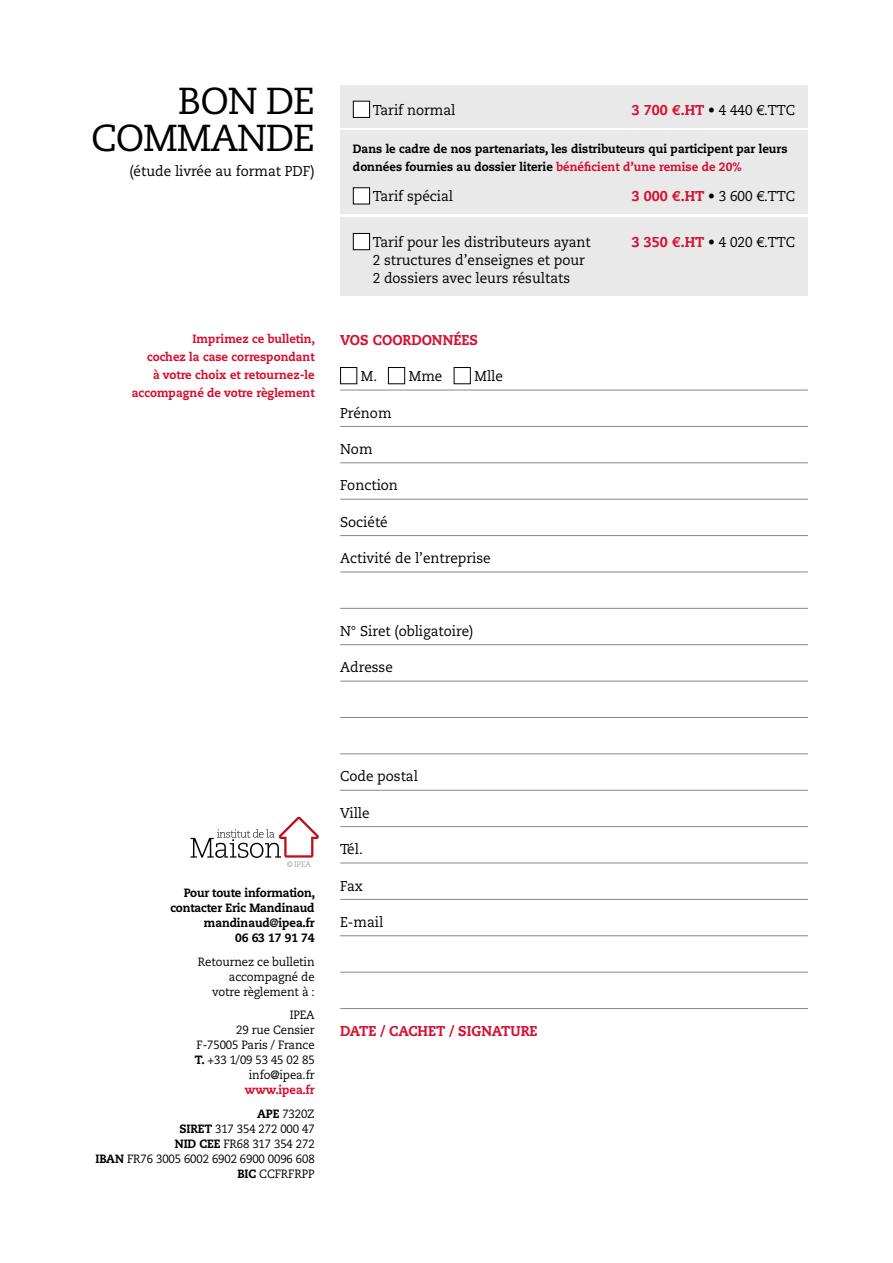
<style>
.page{position:relative;width:893px;height:1263px;background:#fff}
.page>*{position:absolute;margin:0;border:0;box-sizing:border-box;transform-origin:0 0}
.t1{font:37.5px/37.5px "Caecilia LT Pro 55 Roman";letter-spacing:-.03em;color:#000;text-align:right}
.t2{font:14.25px/18px "Caecilia LT Pro 55 Roman";color:#000;scale:.95 1}
.t3{font:800 14.25px "Caecilia LT Pro 85";color:#d51130;scale:.95 1}
.t4{font:12px/15px "Caecilia LT Pro 55 Roman";letter-spacing:-.01em;color:#000;text-align:right;scale:.95 1}
.t5{font:800 12px/15px "Caecilia LT Pro 85";color:#000;text-align:right;scale:.95 1}
.t6{font:800 12px/18px "Caecilia LT Pro 85";color:#d51130;text-align:right;scale:.95 1}
.s1{font-family:"Caecilia LT Pro 85";font-weight:800;color:#d51130}
.s2{color:#d51130}
.s3{font-family:"Caecilia LT Pro 85";font-weight:800}
</style>
<div class="page">
<hr style="left:340px;top:390px;width:468px;height:1px;background:#878787">
<hr style="left:340px;top:426px;width:468px;height:1px;background:#878787">
<hr style="left:340px;top:462px;width:468px;height:1px;background:#878787">
<hr style="left:340px;top:499px;width:468px;height:1px;background:#878787">
<hr style="left:340px;top:535px;width:468px;height:1px;background:#878787">
<hr style="left:340px;top:572px;width:468px;height:1px;background:#878787">
<hr style="left:340px;top:608px;width:468px;height:1px;background:#878787">
<hr style="left:340px;top:644px;width:468px;height:1px;background:#878787">
<hr style="left:340px;top:681px;width:468px;height:1px;background:#878787">
<hr style="left:340px;top:717px;width:468px;height:1px;background:#878787">
<hr style="left:340px;top:753px;width:468px;height:1px;background:#878787">
<hr style="left:340px;top:790px;width:468px;height:1px;background:#878787">
<hr style="left:340px;top:826px;width:468px;height:1px;background:#878787">
<hr style="left:340px;top:863px;width:468px;height:1px;background:#878787">
<hr style="left:340px;top:899px;width:468px;height:1px;background:#878787">
<hr style="left:340px;top:935px;width:468px;height:1px;background:#878787">
<hr style="left:340px;top:972px;width:468px;height:1px;background:#878787">
<hr style="left:340px;top:1008px;width:468px;height:1px;background:#878787">
<div style="left:340px;top:367px;width:17px;height:17px;border:1px solid #000"></div>
<div style="left:388px;top:367px;width:17px;height:17px;border:1px solid #000"></div>
<div style="left:454px;top:367px;width:17px;height:17px;border:1px solid #000"></div>
<div style="left:340px;top:85px;width:468px;height:43px;background:#e9e9e9"></div>
<div style="left:353px;top:101px;width:17px;height:16px;background:#fff"></div>
<div style="left:353px;top:101px;width:17px;height:17px;border:1px solid #000"></div>
<div style="left:340px;top:217px;width:468px;height:79px;background:#e9e9e9"></div>
<div style="left:353px;top:233px;width:17px;height:17px;background:#fff"></div>
<div style="left:353px;top:233px;width:17px;height:17px;border:1px solid #000"></div>
<div style="left:340px;top:131px;width:468px;height:83px;background:#e9e9e9"></div>
<div style="left:353px;top:188px;width:17px;height:16px;background:#fff"></div>
<div style="left:353px;top:187px;width:17px;height:17px;border:1px solid #000"></div>
<svg style="left:191px;top:816px;width:128px;height:51px"></svg>
<h1 class="t1" style="left:91px;top:82px;width:225px">BON DE<br>COMMANDE</h1>
<p class="t2" style="left:129px;top:162px;width:197px">(étude livrée au format PDF)</p>
<p class="t6" style="left:132px;top:329px;width:194px">Imprimez ce bulletin,<br>cochez la case correspondant<br>à votre choix et retournez-le accompagné de votre règlement</p>
<p class="t2" style="left:373px;top:101px;width:89px">Tarif normal</p>
<p class="t2" style="left:632px;top:101px;width:173px"><span class="s1">3 700 €.HT</span> • 4 440 €.TTC</p>
<p class="t5" style="left:353px;top:139px;width:459px;line-height:18px;text-align:left">Dans le cadre de nos partenariats, les distributeurs qui participent par leurs données fournies au dossier literie <span class="s2">bénéficient d’une remise de 20%</span></p>
<p class="t2" style="left:373px;top:187px;width:86px">Tarif spécial</p>
<p class="t2" style="left:632px;top:187px;width:173px"><span class="s1">3 000 €.HT</span> • 3 600 €.TTC</p>
<p class="t2" style="left:373px;top:233px;width:231px">Tarif pour les distributeurs ayant</p>
<p class="t2" style="left:632px;top:233px;width:173px"><span class="s1">3 350 €.HT</span> • 4 020 €.TTC</p>
<p class="t2" style="left:373px;top:251px;width:225px">2 structures d’enseignes et pour<br>2 dossiers avec leurs résultats</p>
<p class="t3" style="left:340px;top:330px;width:147px">VOS COORDONNÉES</p>
<p class="t2" style="left:361px;top:367px;width:87px">M. Mme</p>
<p class="t2" style="left:474px;top:367px;width:32px">Mlle</p>
<p class="t2" style="left:340px;top:403px;width:56px">Prénom</p>
<p class="t2" style="left:340px;top:440px;width:36px">Nom</p>
<p class="t2" style="left:340px;top:476px;width:62px">Fonction</p>
<p class="t2" style="left:340px;top:512px;width:52px">Société</p>
<p class="t2" style="left:340px;top:549px;width:160px">Activité de l’entreprise</p>
<p class="t2" style="left:340px;top:622px;width:142px">N° Siret (obligatoire)</p>
<p class="t2" style="left:340px;top:658px;width:57px">Adresse</p>
<p class="t5" style="left:170px;top:885px;width:154px">Pour toute information, contacter Eric Mandinaud mandinaud@ipea.fr<br>06 63 17 91 74</p>
<p class="t4" style="left:198px;top:954px;width:124px">Retournez ce bulletin accompagné de votre règlement à :</p>
<p class="t4" style="left:195px;top:1007px;width:128px">IPEA<br>29 rue Censier<br>F-75005 Paris / France<br><span class="s3">T.</span> +33 1/09 53 45 02 85 info@ipea.fr</p>
<p class="t6" style="left:245px;top:1081px;width:75px">www.ipea.fr</p>
<p class="t4" style="left:95px;top:1106px;width:232px"><span class="s3">APE</span> 7320Z<br><span class="s3">SIRET</span> 317 354 272 000 47<br><span class="s3">NID CEE</span> FR68 317 354 272<br><span class="s3">IBAN</span> FR76 3005 6002 6902 6900 0096 608<br><span class="s3">BIC</span> CCFRFRPP</p>
<p class="t2" style="left:340px;top:767px;width:83px">Code postal</p>
<p class="t2" style="left:340px;top:804px;width:33px">Ville</p>
<p class="t2" style="left:340px;top:840px;width:25px">Tél.</p>
<p class="t2" style="left:340px;top:876px;width:25px">Fax</p>
<p class="t2" style="left:340px;top:913px;width:47px">E-mail</p>
<p class="t3" style="left:340px;top:1021px;width:209px">DATE / CACHET / SIGNATURE</p>
</div>
